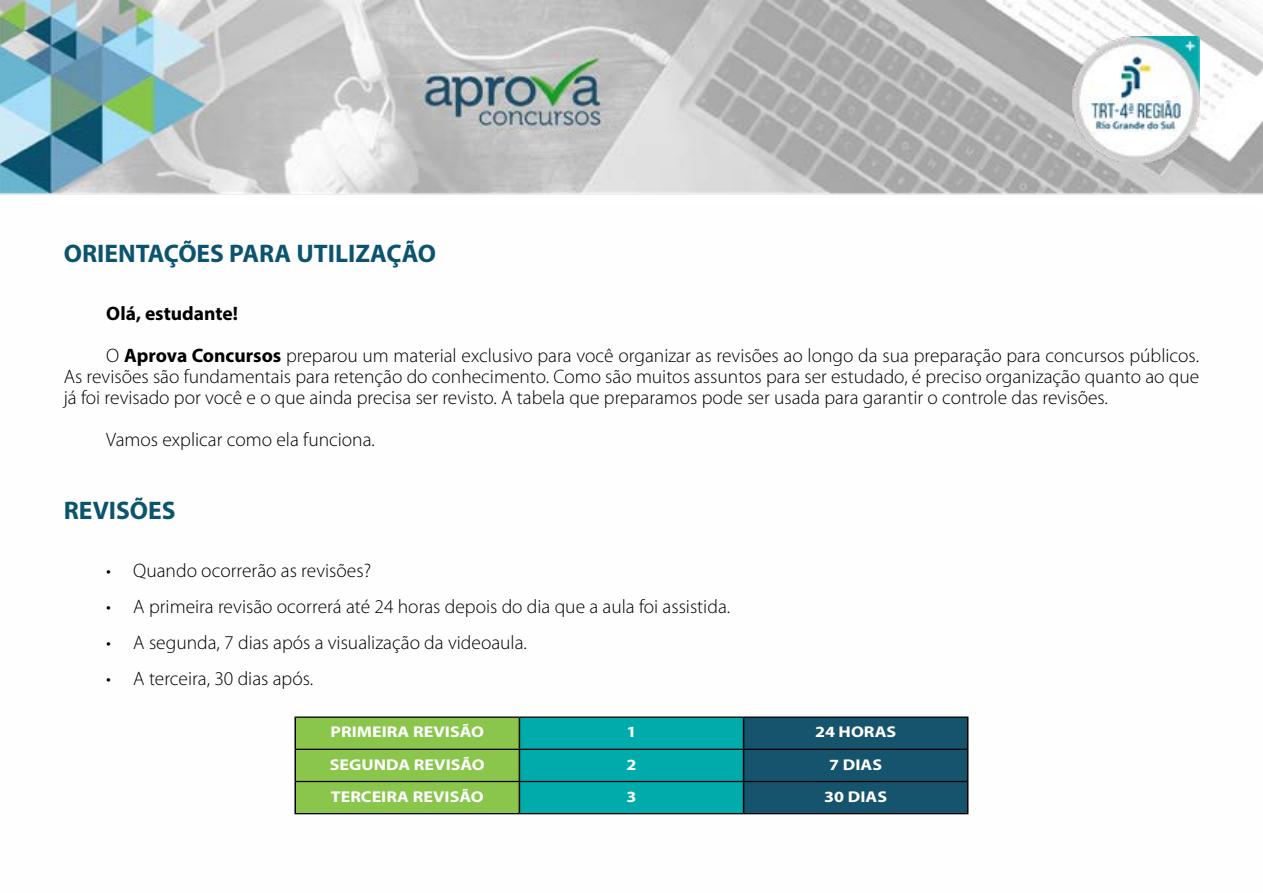
<style>
.page{position:relative;width:1263px;height:893px;background:#fff}
.page>*{position:absolute;margin:0;border:0;box-sizing:border-box;transform-origin:0 0}
.t1{font:700 25.5px "Myriad Pro";color:#0c546d}
.t2{font:300 19.5px/42px "Myriad Pro";color:#000}
.t3{font:700 15.6px "Myriad Pro";color:#fff;scale:1.15 1}
.s1{font-weight:700}
</style>
<div class="page">
<img style="left:0;top:0;width:1263px;height:815px">
<svg style="left:296px;top:718px;width:671px;height:95px;background:#349575"></svg>
<hr style="left:294px;top:716px;width:225px;height:2px;background:#000">
<hr style="left:519px;top:716px;width:224px;height:2px;background:#000">
<hr style="left:743px;top:716px;width:225px;height:2px;background:#000">
<hr style="left:296px;top:749px;width:223px;height:1px;background:#000">
<hr style="left:519px;top:749px;width:224px;height:1px;background:#000">
<hr style="left:743px;top:749px;width:224px;height:1px;background:#000">
<hr style="left:296px;top:781px;width:223px;height:1px;background:#000">
<hr style="left:519px;top:781px;width:224px;height:1px;background:#000">
<hr style="left:743px;top:781px;width:224px;height:1px;background:#000">
<hr style="left:294px;top:813px;width:225px;height:1px;background:#000">
<hr style="left:519px;top:813px;width:224px;height:1px;background:#000">
<hr style="left:743px;top:813px;width:225px;height:1px;background:#000">
<hr style="left:294px;top:718px;width:2px;height:31px;background:#000">
<hr style="left:519px;top:718px;width:1px;height:31px;background:#000">
<hr style="left:743px;top:718px;width:1px;height:31px;background:#000">
<hr style="left:967px;top:718px;width:1px;height:31px;background:#000">
<hr style="left:294px;top:749px;width:2px;height:32px;background:#000">
<hr style="left:519px;top:750px;width:1px;height:31px;background:#000">
<hr style="left:743px;top:750px;width:1px;height:31px;background:#000">
<hr style="left:967px;top:749px;width:1px;height:32px;background:#000">
<hr style="left:294px;top:781px;width:2px;height:32px;background:#000">
<hr style="left:519px;top:782px;width:1px;height:31px;background:#000">
<hr style="left:743px;top:782px;width:1px;height:31px;background:#000">
<hr style="left:967px;top:781px;width:1px;height:32px;background:#000">
<img style="left:1073px;top:36px;width:126px;height:127px">
<h1 class="t1" style="left:64px;top:236px;width:374px">ORIENTAÇÕES PARA UTILIZAÇÃO</h1>
<p class="t2" style="left:106px;top:292px;width:1094px"><span class="s1">Olá, estudante!<br></span>O <span class="s1">Aprova Concursos</span> preparou um material exclusivo para você organizar as revisões ao longo da sua preparação para concursos públicos.</p>
<p class="t2" style="left:64px;top:366px;width:1137px;line-height:21px">As revisões são fundamentais para retenção do conhecimento. Como são muitos assuntos para ser estudado, é preciso organização quanto ao que já foi revisado por você e o que ainda precisa ser revisto. A tabela que preparamos pode ser usada para garantir o controle das revisões.</p>
<p class="t2" style="left:106px;top:418px;width:270px">Vamos explicar como ela funciona.</p>
<h1 class="t1" style="left:64px;top:493px;width:113px">REVISÕES</h1>
<p class="t2" style="left:106px;top:549px;width:266px">• Quando ocorrerão as revisões?</p>
<p class="t2" style="left:106px;top:585px;width:625px">• A primeira revisão ocorrerá até 24 horas depois do dia que a aula foi assistida.</p>
<p class="t2" style="left:106px;top:621px;width:422px">• A segunda, 7 dias após a visualização da videoaula.</p>
<p class="t2" style="left:106px;top:657px;width:208px">• A terceira, 30 dias após.</p>
<p class="t3" style="left:331px;top:722px;width:135px">PRIMEIRA REVISÃO</p>
<p class="t3" style="left:626px;top:722px;width:10px">1</p>
<p class="t3" style="left:815px;top:722px;width:72px">24 HORAS</p>
<p class="t3" style="left:330px;top:754px;width:136px">SEGUNDA REVISÃO</p>
<p class="t3" style="left:626px;top:754px;width:10px">2</p>
<p class="t3" style="left:829px;top:754px;width:47px">7 DIAS</p>
<p class="t3" style="left:331px;top:786px;width:134px">TERCEIRA REVISÃO</p>
<p class="t3" style="left:626px;top:786px;width:10px">3</p>
<p class="t3" style="left:824px;top:786px;width:56px">30 DIAS</p>
</div>
